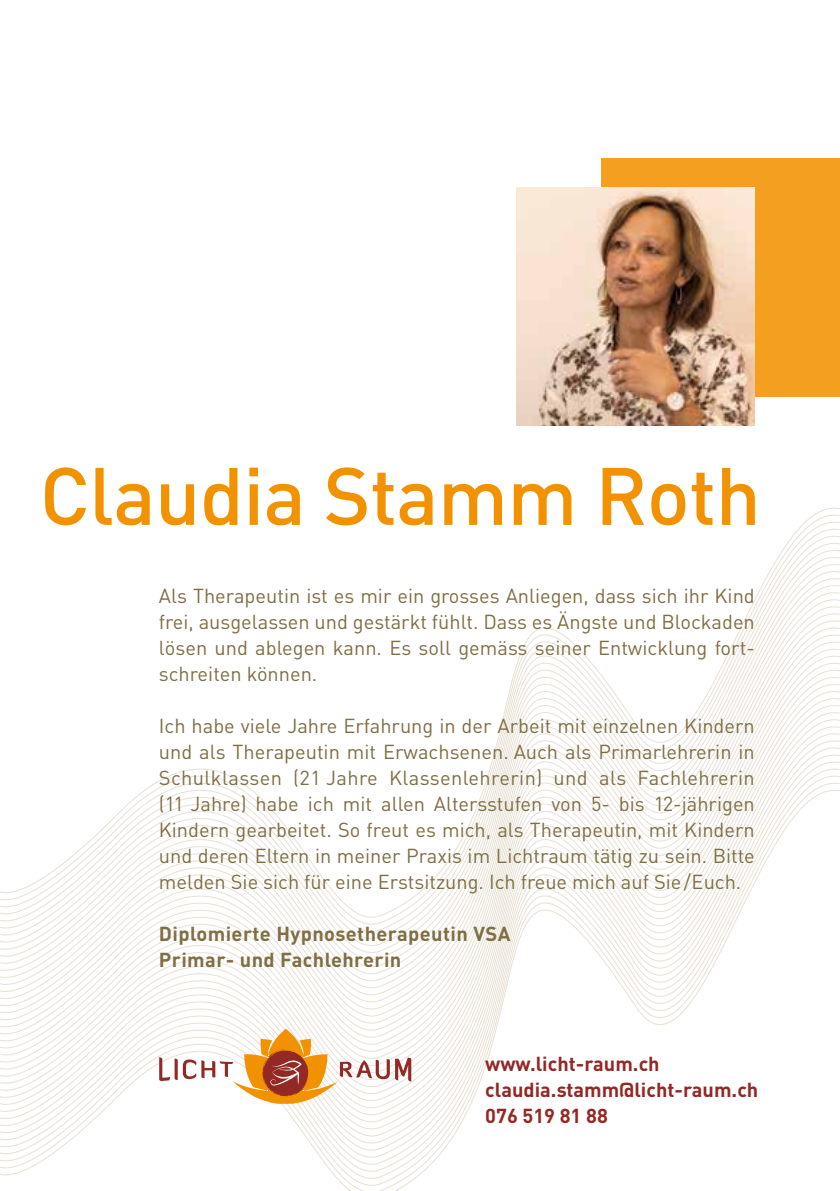
<style>
.page{position:relative;width:840px;height:1191px;background:#fff}
.page>*{position:absolute;margin:0;border:0;box-sizing:border-box;transform-origin:0 0}
.t1{font:500 80px "DIN";letter-spacing:-.01em;color:#f39200}
.t2{font:20px/26px "DIN";color:#806e44;text-align:justify}
.t3{font:700 20px/26px "DIN";letter-spacing:.02em;color:#806e44}
.t4{font:700 20px/26px "DIN";color:#932825}
</style>
<div class="page">
<svg style="left:0;top:731px;width:839px;height:460px"></svg>
<div style="left:601px;top:159px;width:238px;height:238px;background:#f49f1f"></div>
<svg style="left:159px;top:1028px;width:252px;height:76px"></svg>
<img style="left:516px;top:187px;width:238px;height:238px">
<h1 class="t1" style="left:40px;top:445px;width:722px">Claudia Stamm Roth</h1>
<p class="t2" style="left:159px;top:582px;width:597px">Als Therapeutin ist es mir ein grosses Anliegen, dass sich ihr Kind frei, ausgelassen und gestärkt fühlt. Dass es Ängste und Blockaden lösen und ablegen kann. Es soll gemäss seiner Entwicklung fort&shy;schreiten können.</p>
<p class="t2" style="left:159px;top:712px;width:597px">Ich habe viele Jahre Erfahrung in der Arbeit mit einzelnen Kindern und als Therapeutin mit Erwachsenen. Auch als Primarlehrerin in Schulklassen (21 Jahre Klassenlehrerin) und als Fachlehrerin (11 Jahre) habe ich mit allen Altersstufen von 5- bis 12-jährigen Kindern gearbeitet. So freut es mich, als Therapeutin, mit Kindern und deren Eltern in meiner Praxis im Lichtraum tätig zu sein. Bitte melden Sie sich für eine Erstsitzung. Ich freue mich auf Sie/Euch.</p>
<p class="t3" style="left:159px;top:920px;width:353px">Diplomierte Hypnosetherapeutin VSA<br>Primar- und Fachlehrerin</p>
<p class="t4" style="left:485px;top:1050px;width:274px">www.licht-raum.ch claudia.stamm@licht-raum.ch<br>076 519 81 88</p>
</div>
